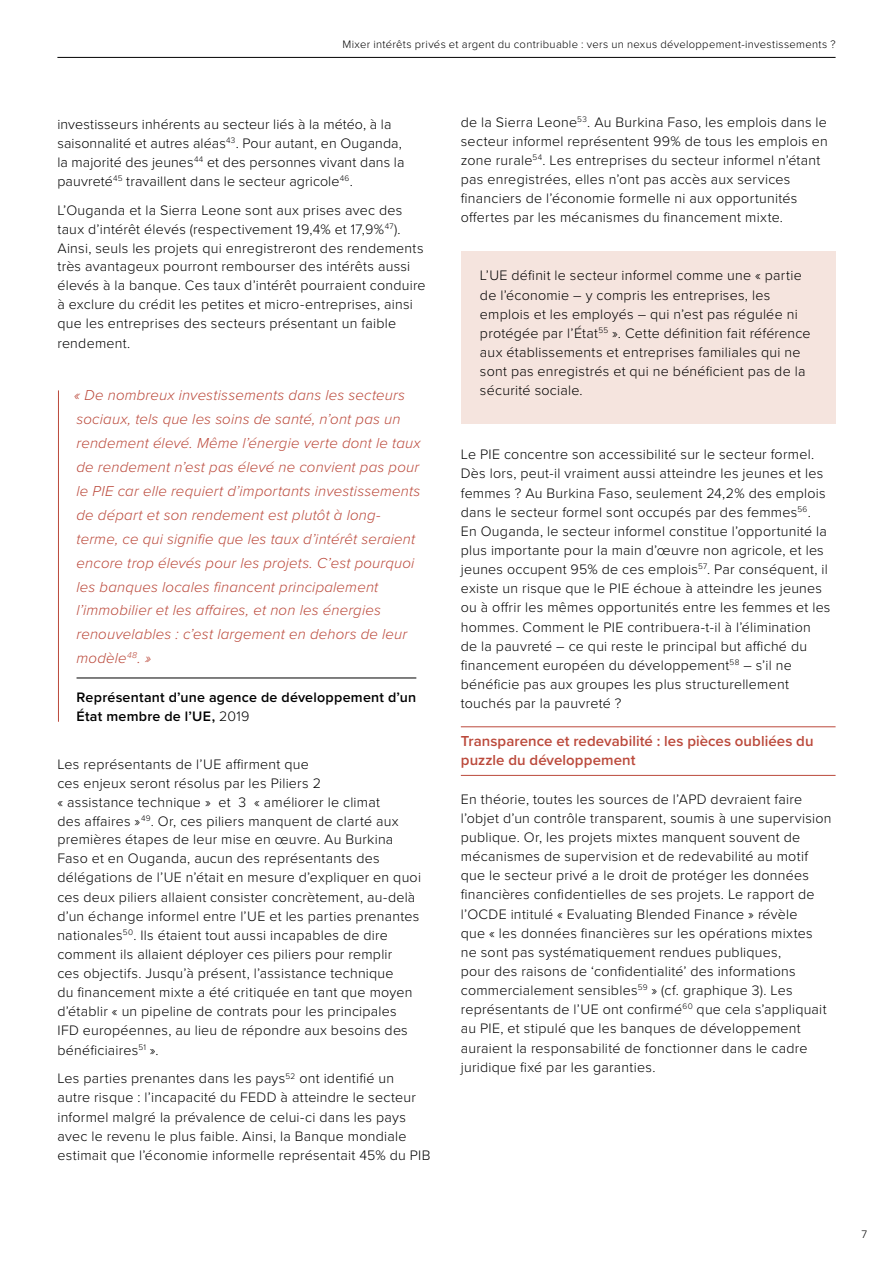
<style>
.page{position:relative;width:893px;height:1263px;background:#fff}
.page>*{position:absolute;margin:0;border:0;box-sizing:border-box;transform-origin:0 0}
.citations_rouge{font:italic 300 15px/23.9px "Proxima Nova";letter-spacing:.01em;color:#bb493b}
.t1{font:600 15px/19.2px "Proxima Nova";letter-spacing:.005em;color:#bb493b}
.body{font:300 14.25px/19.2px "Proxima Nova";letter-spacing:.015em;color:#000}
.body-2{font:600 14.25px/19.2px "Proxima Nova";letter-spacing:.02em;color:#000}
.t2{font:300 11.25px "Proxima Nova";letter-spacing:.025em;color:#000}
.s1{font-weight:300}
</style>
<div class="page">
<hr style="left:57px;top:57px;width:779px;height:1px;background:#000">
<hr style="left:58px;top:390px;width:1px;height:332px;background:#bb493b">
<hr style="left:77px;top:678px;width:339px;height:1px;background:#000">
<div style="left:461px;top:252px;width:375px;height:172px;background:#f5e4de"></div>
<hr style="left:461px;top:726px;width:375px;height:1px;background:#bb493b">
<hr style="left:461px;top:775px;width:375px;height:1px;background:#bb493b">
<p class="t2" style="left:342px;top:36px;width:495px">Mixer intérêts privés et argent du contribuable : vers un nexus développement-investissements ?</p>
<p class="body" style="left:57px;top:113px;width:349px">investisseurs inhérents au secteur liés à la météo, à la saisonnalité et autres aléas<sup>43</sup>. Pour autant, en Ouganda, la majorité des jeunes<sup>44</sup> et des personnes vivant dans la pauvreté<sup>45</sup> travaillent dans le secteur agricole<sup>46</sup>.</p>
<p class="body" style="left:57px;top:200px;width:368px">L’Ouganda et la Sierra Leone sont aux prises avec des taux d’intérêt élevés (respectivement 19,4% et 17,9%<sup>47</sup>).<br>Ainsi, seuls les projets qui enregistreront des rendements</p>
<p class="body" style="left:57px;top:256px;width:370px">très avantageux pourront rembourser des intérêts aussi élevés à la banque. Ces taux d’intérêt pourraient conduire à exclure du crédit les petites et micro-entreprises, ainsi que les entreprises des secteurs présentant un faible rendement.</p>
<p class="citations_rouge" style="left:74px;top:382px;width:348px">« De nombreux investissements dans les secteurs sociaux, tels que les soins de santé, n’ont pas un rendement élevé. Même l’énergie verte dont le taux de rendement n’est pas élevé ne convient pas pour le PIE car elle requiert d’importants investissements de départ et son rendement est plutôt à long&shy;terme, ce qui signifie que les taux d’intérêt seraient encore trop élevés pour les projets. C’est pourquoi les banques locales financent principalement l’immobilier et les affaires, et non les énergies renouvelables : c’est largement en dehors de leur modèle<sup>48</sup>. »</p>
<p class="body-2" style="left:77px;top:687px;width:341px">Représentant d’une agence de développement d’un<br>État membre de l’UE, <span class="s1">2019</span></p>
<p class="body" style="left:57px;top:753px;width:365px">Les représentants de l’UE affirment que<br>ces enjeux seront résolus par les Piliers 2<br>« assistance technique » et 3 « améliorer le climat<br>des affaires »<sup>49</sup>. Or, ces piliers manquent de clarté aux premières étapes de leur mise en œuvre. Au Burkina Faso et en Ouganda, aucun des représentants des délégations de l’UE n’était en mesure d’expliquer en quoi ces deux piliers allaient consister concrètement, au-delà d’un échange informel entre l’UE et les parties prenantes nationales<sup>50</sup>. Ils étaient tout aussi incapables de dire comment ils allaient déployer ces piliers pour remplir<br>ces objectifs. Jusqu’à présent, l’assistance technique<br>du financement mixte a été critiquée en tant que moyen d’établir « un pipeline de contrats pour les principales IFD européennes, au lieu de répondre aux besoins des bénéficiaires<sup>51</sup> ».</p>
<p class="body" style="left:57px;top:1068px;width:375px">Les parties prenantes dans les pays<sup>52</sup> ont identifié un<br>autre risque : l’incapacité du FEDD à atteindre le secteur informel malgré la prévalence de celui-ci dans les pays avec le revenu le plus faible. Ainsi, la Banque mondiale estimait que l’économie informelle représentait 45% du PIB</p>
<p class="body" style="left:461px;top:111px;width:369px">de la Sierra Leone<sup>53</sup>. Au Burkina Faso, les emplois dans le secteur informel représentent 99% de tous les emplois en zone rurale<sup>54</sup>. Les entreprises du secteur informel n’étant pas enregistrées, elles n’ont pas accès aux services financiers de l’économie formelle ni aux opportunités offertes par les mécanismes du financement mixte.</p>
<p class="body" style="left:480px;top:265px;width:332px">L’UE définit le secteur informel comme une « partie de l’économie – y compris les entreprises, les emplois et les employés – qui n’est pas régulée ni protégée par l’État<sup>55</sup> ». Cette définition fait référence aux établissements et entreprises familiales qui ne sont pas enregistrés et qui ne bénéficient pas de la sécurité sociale.</p>
<p class="body" style="left:461px;top:444px;width:371px">Le PIE concentre son accessibilité sur le secteur formel.<br>Dès lors, peut-il vraiment aussi atteindre les jeunes et les femmes ? Au Burkina Faso, seulement 24,2% des emplois dans le secteur formel sont occupés par des femmes<sup>56</sup>.<br>En Ouganda, le secteur informel constitue l’opportunité la plus importante pour la main d’œuvre non agricole, et les jeunes occupent 95% de ces emplois<sup>57</sup>. Par conséquent, il existe un risque que le PIE échoue à atteindre les jeunes ou à offrir les mêmes opportunités entre les femmes et les hommes. Comment le PIE contribuera-t-il à l’élimination de la pauvreté – ce qui reste le principal but affiché du financement européen du développement<sup>58</sup> – s’il ne bénéficie pas aux groupes les plus structurellement touchés par la pauvreté ?</p>
<h2 class="t1" style="left:461px;top:731px;width:354px">Transparence et redevabilité : les pièces oubliées du puzzle du développement</h2>
<p class="body" style="left:461px;top:788px;width:372px">En théorie, toutes les sources de l’APD devraient faire l’objet d’un contrôle transparent, soumis à une supervision publique. Or, les projets mixtes manquent souvent de mécanismes de supervision et de redevabilité au motif que le secteur privé a le droit de protéger les données financières confidentielles de ses projets. Le rapport de l’OCDE intitulé « Evaluating Blended Finance » révèle<br>que « les données financières sur les opérations mixtes ne sont pas systématiquement rendues publiques,<br>pour des raisons de ‘confidentialité’ des informations commercialement sensibles<sup>59</sup> » (cf. graphique 3). Les représentants de l’UE ont confirmé<sup>60</sup> que cela s’appliquait au PIE, et stipulé que les banques de développement auraient la responsabilité de fonctionner dans le cadre juridique fixé par les garanties.</p>
<p class="t2" style="left:861px;top:1226px;width:7px">7</p>
</div>
